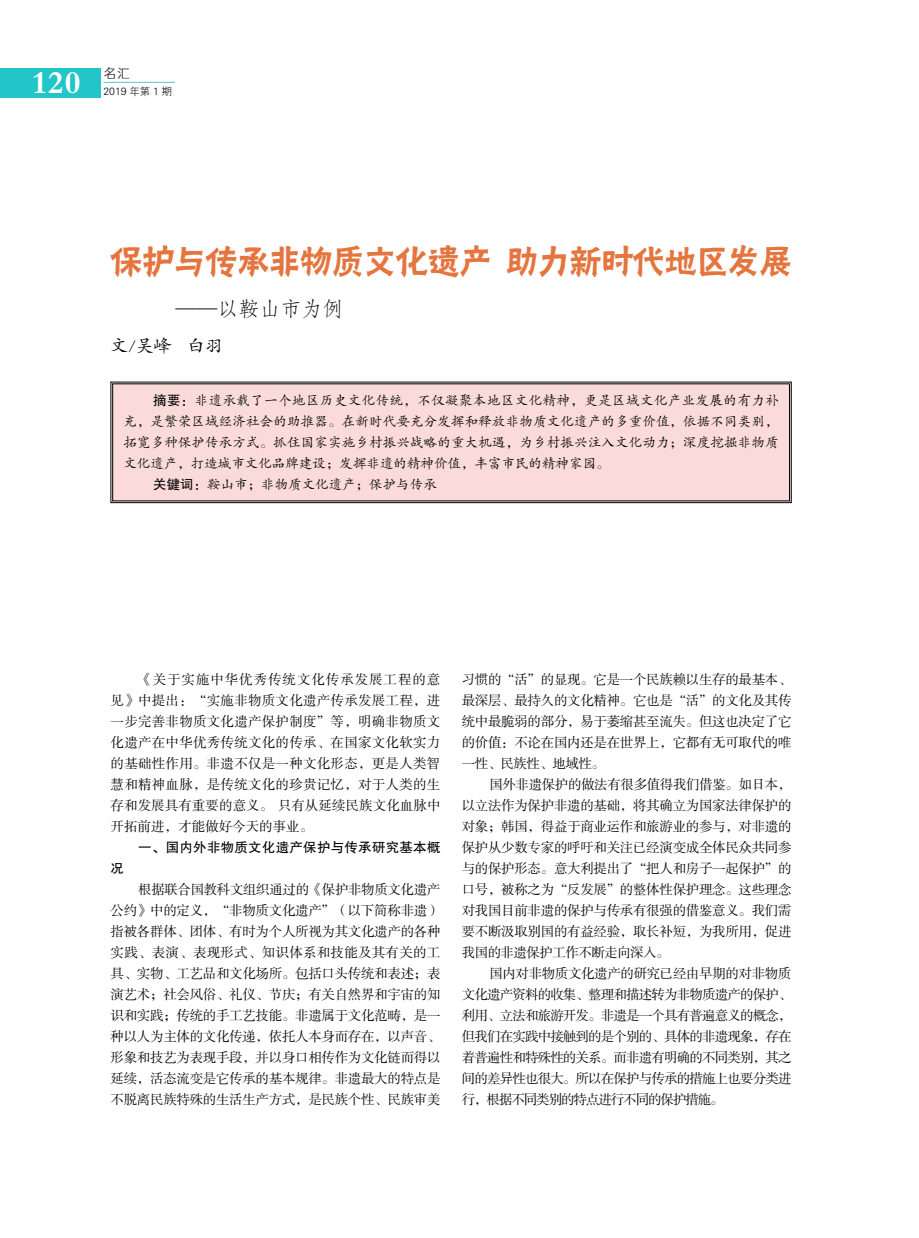
<style>
.page{position:relative;width:919px;height:1238px;background:#fff}
.page>*{position:absolute;margin:0;border:0;box-sizing:border-box;transform-origin:0 0}
.t1{font:33px "FZYHJW GB1 0";letter-spacing:-.04em;color:#e5753e}
.t2{font:33px "FZDBSK GBK1 0";color:#fff}
.t3{font:21px "FZFSK GBK1 0";color:#000}
.t4{font:18px "FZKTK GBK1 0";color:#000}
.t5{font:13.5px/21px "FZSSK GBK1 0";letter-spacing:-.025em;color:#000;text-align:justify}
.t6{font:13.5px "FZKTK GBK1 0";letter-spacing:.01em;color:#000}
.t7{font:13.5px "FZKTK GBK1 0";letter-spacing:.03em;color:#000}
.t8{font:13.5px "FZHTK GBK1 0";letter-spacing:.02em;color:#000}
.t9{font:13.5px "FZXH1 K GBK1 0";color:#000}
.t10{font:10.5px "FZXH1 K GBK1 0";color:#000}
.s1{font-family:"FZHTK GBK1 0"}
</style>
<div class="page">
<div style="left:0;top:68px;width:101px;height:30px;background:#23c6c8"></div>
<hr style="left:103px;top:82px;width:72px;height:1px;background:#6ac5cd">
<div style="left:110px;top:382px;width:681px;height:121px;background:#fadbda"></div>
<h1 class="t2" style="left:31px;top:64px;width:51px">120</h1>
<p class="t9" style="left:103px;top:66px;width:28px">名汇</p>
<p class="t10" style="left:103px;top:86px;width:70px">2019 年第 1 期</p>
<h1 class="t1" style="left:110px;top:242px;width:683px">保护与传承非物质文化遗产 助力新时代地区发展</h1>
<h2 class="t3" style="left:175px;top:297px;width:169px">——以鞍山市为例</h2>
<h3 class="t4" style="left:110px;top:336px;width:115px">文/吴峰 白羽</h3>
<p class="t7" style="left:153px;top:393px;width:627px"><span class="s1">摘要：</span>非遗承载了一个地区历史文化传统，不仅凝聚本地区文化精神，更是区域文化产业发展的有力补</p>
<p class="t6" style="left:123px;top:414px;width:656px">充，是繁荣区域经济社会的助推器。在新时代要充分发挥和释放非物质文化遗产的多重价值，依据不同类别，</p>
<p class="t6" style="left:123px;top:435px;width:656px">拓宽多种保护传承方式。抓住国家实施乡村振兴战略的重大机遇，为乡村振兴注入文化动力；深度挖掘非物质</p>
<p class="t6" style="left:123px;top:456px;width:488px">文化遗产，打造城市文化品牌建设；发挥非遗的精神价值，丰富市民的精神家园。</p>
<p class="t6" style="left:153px;top:477px;width:285px"><span class="s1">关键词：</span>鞍山市；非物质文化遗产；保护与传承</p>
<p class="t5" style="left:111px;top:669px;width:331px;text-indent:28px">《关于实施中华优秀传统文化传承发展工程的意见》中提出：“实施非物质文化遗产传承发展工程，进一步完善非物质文化遗产保护制度”等，明确非物质文化遗产在中华优秀传统文化的传承、在国家文化软实力的基础性作用。非遗不仅是一种文化形态，更是人类智慧和精神血脉，是传统文化的珍贵记忆，对于人类的生存和发展具有重要的意义。 只有从延续民族文化血脉中开拓前进，才能做好今天的事业。</p>
<p class="t8" style="left:138px;top:839px;width:304px">一、国内外非物质文化遗产保护与传承研究基本概</p>
<p class="t8" style="left:111px;top:860px;width:15px">况</p>
<p class="t5" style="left:111px;top:879px;width:331px;text-indent:28px">根据联合国教科文组织通过的《保护非物质文化遗产公约》中的定义，“非物质文化遗产”（以下简称非遗）指被各群体、团体、有时为个人所视为其文化遗产的各种实践、表演、表现形式、知识体系和技能及其有关的工具、实物、工艺品和文化场所。包括口头传统和表述；表演艺术；社会风俗、礼仪、节庆；有关自然界和宇宙的知识和实践；传统的手工艺技能。非遗属于文化范畴，是一种以人为主体的文化传递，依托人本身而存在，以声音、形象和技艺为表现手段，并以身口相传作为文化链而得以延续，活态流变是它传承的基本规律。非遗最大的特点是不脱离民族特殊的生活生产方式，是民族个性、民族审美</p>
<p class="t5" style="left:461px;top:669px;width:331px">习惯的“活”的显现。它是一个民族赖以生存的最基本、最深层、最持久的文化精神。它也是“活”的文化及其传统中最脆弱的部分，易于萎缩甚至流失。但这也决定了它的价值：不论在国内还是在世界上，它都有无可取代的唯一性、民族性、地域性。</p>
<p class="t5" style="left:461px;top:774px;width:331px;text-indent:28px">国外非遗保护的做法有很多值得我们借鉴。如日本，以立法作为保护非遗的基础，将其确立为国家法律保护的对象；韩国，得益于商业运作和旅游业的参与，对非遗的保护从少数专家的呼吁和关注已经演变成全体民众共同参与的保护形态。意大利提出了“把人和房子一起保护”的口号，被称之为“反发展”的整体性保护理念。这些理念对我国目前非遗的保护与传承有很强的借鉴意义。我们需要不断汲取别国的有益经验，取长补短，为我所用，促进我国的非遗保护工作不断走向深入。</p>
<p class="t5" style="left:461px;top:963px;width:331px;text-indent:28px">国内对非物质文化遗产的研究已经由早期的对非物质文化遗产资料的收集、整理和描述转为非物质遗产的保护、利用、立法和旅游开发。非遗是一个具有普遍意义的概念，但我们在实践中接触到的是个别的、具体的非遗现象，存在着普遍性和特殊性的关系。而非遗有明确的不同类别，其之间的差异性也很大。所以在保护与传承的措施上也要分类进行，根据不同类别的特点进行不同的保护措施。</p>
</div>
